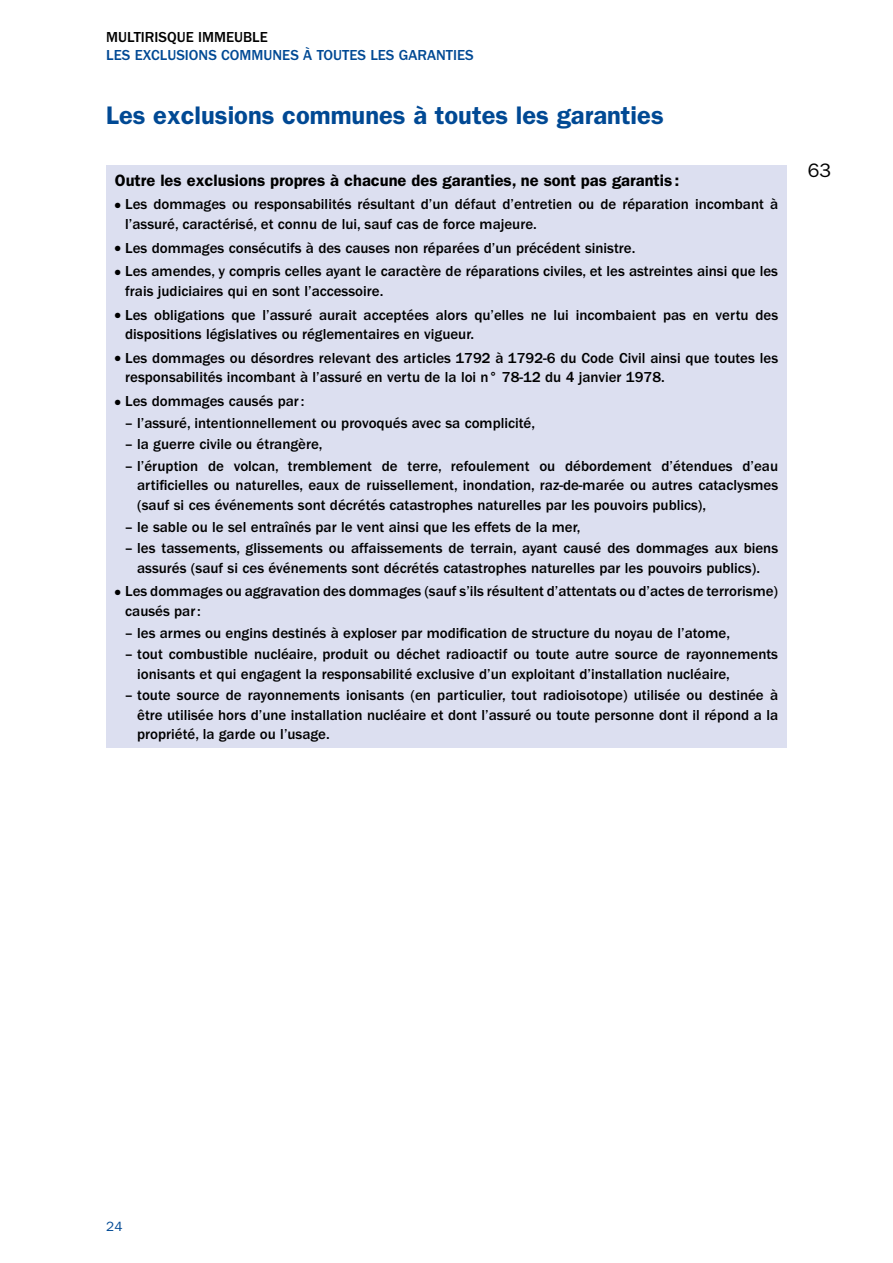
<style>
.page{position:relative;width:893px;height:1263px;background:#fff}
.page>*{position:absolute;margin:0;border:0;box-sizing:border-box;transform-origin:0 0}
.t1{font:600 25.5px "ITC Franklin Gothic Std";color:#004994}
.t2{font:19.5px "ITC Franklin Gothic Std";color:#000}
.t3{font:600 16.5px "ITC Franklin Gothic Std";color:#000}
.t4{font:500 15px/19.5px "ITC Franklin Gothic Std";color:#000}
.t5{font:500 15px "ITC Franklin Gothic Std";color:#004994}
.t6{font:13.5px "ITC Franklin Gothic Std";color:#004994}
</style>
<div class="page">
<div style="left:106px;top:166px;width:681px;height:582px;background:#dcdff0"></div>
<p class="t4" style="left:106px;top:28px;width:163px">MULTIRISQUE IMMEUBLE</p>
<p class="t5" style="left:106px;top:47px;width:369px">LES EXCLUSIONS COMMUNES À TOUTES LES GARANTIES</p>
<h1 class="t1" style="left:106px;top:100px;width:559px">Les exclusions communes à toutes les garanties</h1>
<p class="t3" style="left:115px;top:170px;width:566px">Outre les exclusions propres à chacune des garanties, ne sont pas garantis :</p>
<p class="t4" style="left:125px;top:195px;width:654px;text-indent:-10px">● Les dommages ou responsabilités résultant d’un défaut d’entretien ou de réparation incombant à l’assuré, caractérisé, et connu de lui, sauf cas de force majeure.</p>
<p class="t4" style="left:115px;top:238px;width:522px">● Les dommages consécutifs à des causes non réparées d’un précédent sinistre.</p>
<p class="t4" style="left:125px;top:262px;width:654px;text-indent:-10px">● Les amendes, y compris celles ayant le caractère de réparations civiles, et les astreintes ainsi que les frais judiciaires qui en sont l’accessoire.</p>
<p class="t4" style="left:125px;top:305px;width:654px;text-indent:-10px">● Les obligations que l’assuré aurait acceptées alors qu’elles ne lui incombaient pas en vertu des dispositions législatives ou réglementaires en vigueur.</p>
<p class="t4" style="left:125px;top:348px;width:654px;text-indent:-10px">● Les dommages ou désordres relevant des articles 1792 à 1792-6 du Code Civil ainsi que toutes les responsabilités incombant à l’assuré en vertu de la loi n° 78-12 du 4 janvier 1978.</p>
<p class="t4" style="left:115px;top:391px;width:191px">● Les dommages causés par:</p>
<p class="t4" style="left:125px;top:413px;width:411px">– l’assuré, intentionnellement ou provoqués avec sa complicité,</p>
<p class="t4" style="left:125px;top:435px;width:199px">– la guerre civile ou étrangère,</p>
<p class="t4" style="left:137px;top:456px;width:642px;text-align:justify;text-indent:-12px">– l’éruption de volcan, tremblement de terre, refoulement ou débordement d’étendues d’eau artificielles ou naturelles, eaux de ruissellement, inondation, raz-de-marée ou autres cataclysmes (sauf si ces événements sont décrétés catastrophes naturelles par les pouvoirs publics),</p>
<p class="t4" style="left:125px;top:517px;width:457px">– le sable ou le sel entraînés par le vent ainsi que les effets de la mer,</p>
<p class="t4" style="left:125px;top:539px;width:654px;text-align:center">– les tassements, glissements ou affaissements de terrain, ayant causé des dommages aux biens assurés (sauf si ces événements sont décrétés catastrophes naturelles par les pouvoirs publics).</p>
<p class="t4" style="left:125px;top:582px;width:654px;text-indent:-10px">● Les dommages ou aggravation des dommages (sauf s’ils résultent d’attentats ou d’actes de terrorisme) causés par:</p>
<p class="t4" style="left:125px;top:623px;width:606px">– les armes ou engins destinés à exploser par modification de structure du noyau de l’atome,</p>
<p class="t4" style="left:137px;top:645px;width:642px;text-indent:-12px">– tout combustible nucléaire, produit ou déchet radioactif ou toute autre source de rayonnements ionisants et qui engagent la responsabilité exclusive d’un exploitant d’installation nucléaire,</p>
<p class="t4" style="left:137px;top:686px;width:643px;text-align:justify;text-indent:-12px">– toute source de rayonnements ionisants (en particulier, tout radioisotope) utilisée ou destinée à être utilisée hors d’une installation nucléaire et dont l’assuré ou toute personne dont il répond a la propriété, la garde ou l’usage.</p>
<h2 class="t2" style="left:808px;top:159px;width:25px">63</h2>
<p class="t6" style="left:106px;top:1219px;width:18px">24</p>
</div>
